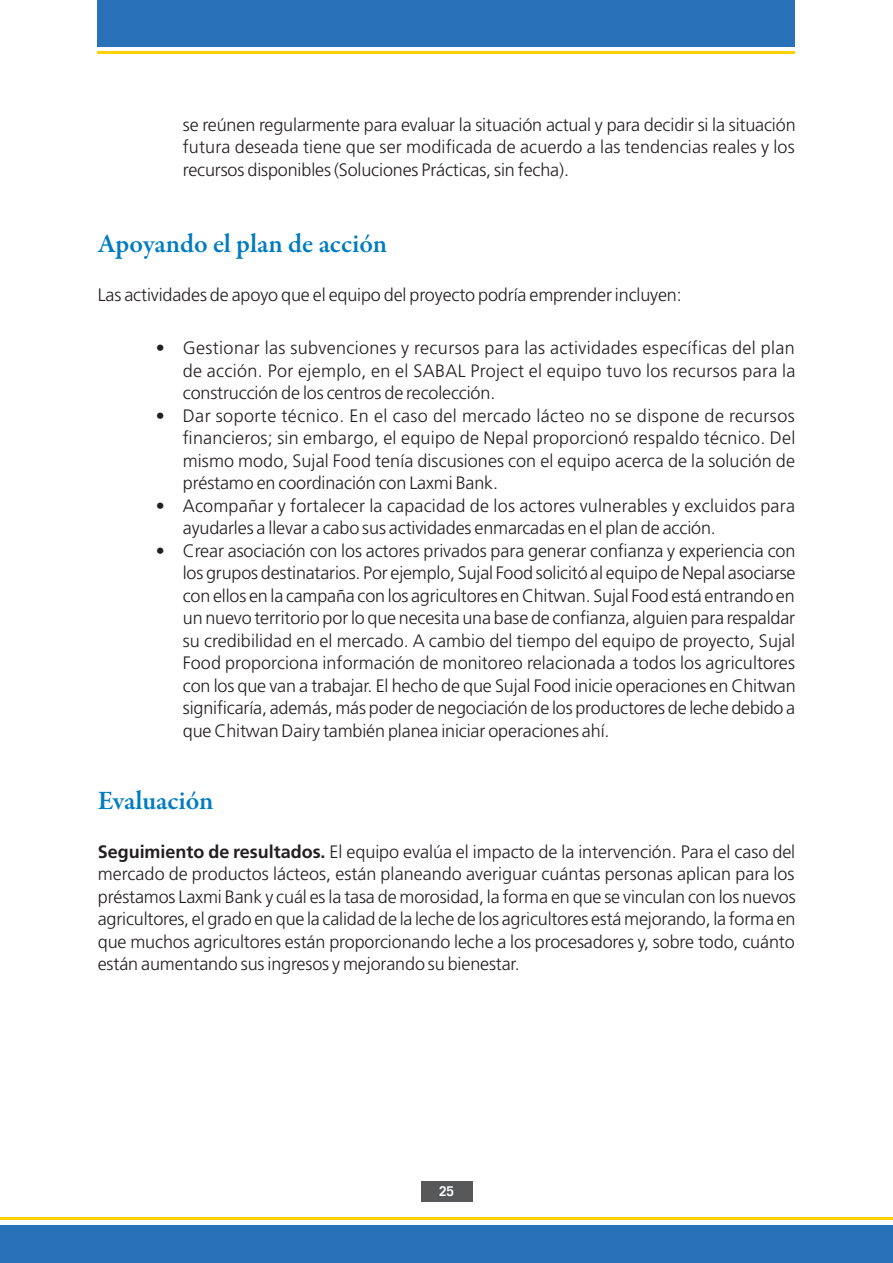
<style>
.page{position:relative;width:893px;height:1263px;background:#fff}
.page>*{position:absolute;margin:0;border:0;box-sizing:border-box;transform-origin:0 0}
.t1{font:600 27px "Garamond Premr Pro";color:#007cc2}
.t2{font:300 18px/22.5px "Frutiger";letter-spacing:-.01em;color:#231f20;text-align:justify}
.t3{font:300 18px/22.5px "Frutiger";letter-spacing:.01em;color:#231f20}
.t4{font:700 13.5px "Trade Gothic";color:#fff}
.s1{font-weight:700}
</style>
<div class="page">
<div style="left:421px;top:1181px;width:51px;height:20px;background:#57585a"></div>
<div style="left:0;top:1225px;width:893px;height:38px;background:#2972b9"></div>
<div style="left:98px;top:0;width:697px;height:47px;background:#2972b9"></div>
<hr style="left:0;top:1216px;width:893px;height:3px;background:#fed105">
<hr style="left:98px;top:51px;width:697px;height:3px;background:#fed105">
<p class="t2" style="left:183px;top:113px;width:614px">se reúnen regularmente para evaluar la situación actual y para decidir si la situación futura deseada tiene que ser modificada de acuerdo a las tendencias reales y los recursos disponibles (Soluciones Prácticas, sin fecha).</p>
<h1 class="t1" style="left:98px;top:227px;width:291px">Apoyando el plan de acción</h1>
<p class="t2" style="left:98px;top:284px;width:585px">Las actividades de apoyo que el equipo del proyecto podría emprender incluyen:</p>
<p class="t2" style="left:183px;top:337px;width:614px;text-indent:-27px">• Gestionar las subvenciones y recursos para las actividades específicas del plan de acción. Por ejemplo, en el SABAL Project el equipo tuvo los recursos para la construcción de los centros de recolección.</p>
<p class="t2" style="left:183px;top:405px;width:614px;text-indent:-27px">• Dar soporte técnico. En el caso del mercado lácteo no se dispone de recursos financieros; sin embargo, el equipo de Nepal proporcionó respaldo técnico. Del mismo modo, Sujal Food tenía discusiones con el equipo acerca de la solución de préstamo en coordinación con Laxmi Bank.</p>
<p class="t3" style="left:183px;top:495px;width:614px;text-indent:-27px">• Acompañar y fortalecer la capacidad de los actores vulnerables y excluidos para ayudarles a llevar a cabo sus actividades enmarcadas en el plan de acción.</p>
<p class="t2" style="left:183px;top:540px;width:614px;text-indent:-27px">• Crear asociación con los actores privados para generar confianza y experiencia con los grupos destinatarios. Por ejemplo, Sujal Food solicitó al equipo de Nepal asociarse con ellos en la campaña con los agricultores en Chitwan. Sujal Food está entrando en un nuevo territorio por lo que necesita una base de confianza, alguien para respaldar su credibilidad en el mercado. A cambio del tiempo del equipo de proyecto, Sujal Food proporciona información de monitoreo relacionada a todos los agricultores con los que van a trabajar. El hecho de que Sujal Food inicie operaciones en Chitwan significaría, además, más poder de negociación de los productores de leche debido a que Chitwan Dairy también planea iniciar operaciones ahí.</p>
<h1 class="t1" style="left:98px;top:784px;width:117px">Evaluación</h1>
<p class="t2" style="left:98px;top:841px;width:699px"><span class="s1">Seguimiento de resultados.</span> El equipo evalúa el impacto de la intervención. Para el caso del mercado de productos lácteos, están planeando averiguar cuántas personas aplican para los préstamos Laxmi Bank y cuál es la tasa de morosidad, la forma en que se vinculan con los nuevos agricultores, el grado en que la calidad de la leche de los agricultores está mejorando, la forma en que muchos agricultores están proporcionando leche a los procesadores y, sobre todo, cuánto están aumentando sus ingresos y mejorando su bienestar.</p>
<p class="t4" style="left:439px;top:1183px;width:16px">25</p>
</div>
